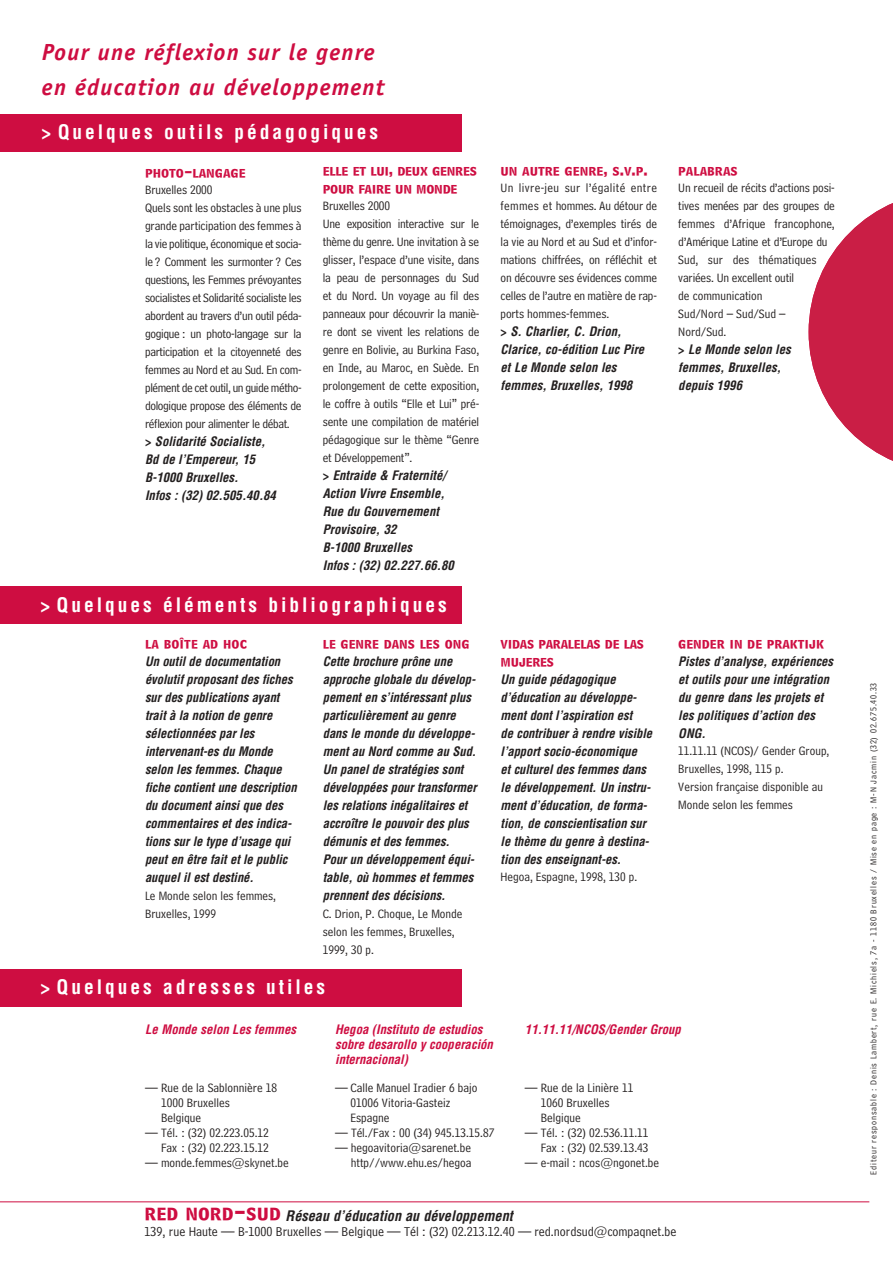
<style>
.page{position:relative;width:893px;height:1263px;background:#fff}
.page>*{position:absolute;margin:0;border:0;box-sizing:border-box;transform-origin:0 0}
.t1{font:italic 700 24px/34.5px "Officina Sans";letter-spacing:.05em;color:#ce0d41}
.t2{font:700 condensed 19.5px "Helvetica";letter-spacing:.15em;color:#fff}
.t3{font:italic 700 condensed 14.25px "Helvetica";color:#231f1f}
.t4{font:13.5px "Bell Centennial BT Address";color:#231f1f}
.t5{font:12.75px/18px "Bell Centennial BT Address";letter-spacing:-.015em;color:#231f1f}
.t6{font:italic 700 condensed 12.75px/18px "Helvetica";letter-spacing:-.005em;color:#231f1f}
.t7{font:italic 700 condensed 12.75px/15px "Helvetica";color:#ce0d41}
.t8{font:12.75px "Bell Centennial BT Bold Listing";color:#ce0d41}
.t9{font:12.75px/18px "Bell Centennial BT Bold Listing";letter-spacing:-.02em;color:#ce0d41}
.t10{font:9px "Bell Centennial BT Address";letter-spacing:.09em;color:#231f1f}
.s1{font-style:normal}
.s2{font-family:"Helvetica Neue"}
</style>
<div class="page">
<img style="left:808px;top:203px;width:84px;height:258px">
<div style="left:0;top:587px;width:461px;height:37px;background:#ce0d41"></div>
<div style="left:0;top:969px;width:461px;height:37px;background:#ce0d41"></div>
<hr style="left:0;top:1201px;width:869px;height:1px;background:#ce0d41">
<div style="left:0;top:114px;width:461px;height:37px;background:#ce0d41"></div>
<h1 class="t1" style="left:42px;top:37px;width:344px">Pour une réflexion sur le genre en éducation au développement</h1>
<h2 class="t2" style="left:42px;top:124px;width:338px">&gt; Quelques outils pédagogiques</h2>
<p class="t8" style="left:145px;top:164px;width:102px">PHOTO-LANGAGE</p>
<p class="t5" style="left:145px;top:182px;width:158px">Bruxelles 2000<br>Quels sont les obstacles à une plus grande participation des femmes à la vie politique, économique et socia&shy;le ? Comment les surmonter ? Ces questions, les Femmes prévoyantes socialistes et Solidarité socialiste les abordent au travers d’un outil péda&shy;gogique : un photo-langage sur la participation et la citoyenneté des femmes au Nord et au Sud. En com&shy;plément de cet outil, un guide métho&shy;dologique propose des éléments de réflexion pour alimenter le débat.</p>
<p class="t6" style="left:145px;top:433px;width:132px"><span class="s1">&gt;</span> Solidarité Socialiste,<br>Bd de l’Empereur, 15<br>B-1000 Bruxelles.<br>Infos : (32) 02.505.40.84</p>
<p class="t9" style="left:323px;top:161px;width:156px">ELLE ET LUI, DEUX GENRES<br>POUR FAIRE UN MONDE</p>
<p class="t5" style="left:323px;top:198px;width:158px">Bruxelles 2000<br>Une exposition interactive sur le thème du genre. Une invitation à se glisser, l’espace d’une visite, dans la peau de personnages du Sud et du Nord. Un voyage au fil des panneaux pour découvrir la maniè&shy;re dont se vivent les relations de genre en Bolivie, au Burkina Faso, en Inde, au Maroc, en Suède. En prolongement de cette exposition, le coffre à outils <span class="s2">“</span>Elle et Lui<span class="s2">”</span> pré&shy;sente une compilation de matériel pédagogique sur le thème <span class="s2">“</span>Genre et Développement<span class="s2">”</span>.</p>
<p class="t6" style="left:323px;top:467px;width:132px"><span class="s1">&gt;</span> Entraide &amp; Fraternité/<br>Action Vivre Ensemble,<br>Rue du Gouvernement<br>Provisoire, 32<br>B-1000 Bruxelles<br>Infos : (32) 02.227.66.80</p>
<h2 class="t2" style="left:40px;top:597px;width:408px">&gt; Quelques éléments bibliographiques</h2>
<p class="t8" style="left:145px;top:635px;width:103px">LA BOÎTE AD HOC</p>
<p class="t6" style="left:145px;top:654px;width:153px">Un outil de documentation évolutif proposant des fiches sur des publications ayant trait à la notion de genre sélectionnées par les intervenant-es du Monde selon les femmes. Chaque fiche contient une description du document ainsi que des commentaires et des indica&shy;tions sur le type d’usage qui peut en être fait et le public auquel il est destiné.</p>
<p class="t5" style="left:145px;top:888px;width:132px">Le Monde selon les femmes,<br>Bruxelles, 1999</p>
<p class="t8" style="left:323px;top:635px;width:148px">LE GENRE DANS LES ONG</p>
<p class="t6" style="left:323px;top:654px;width:155px">Cette brochure prône une approche globale du dévelop&shy;pement en s’intéressant plus particulièrement au genre dans le monde du développe&shy;ment au Nord comme au Sud.<br>Un panel de stratégies sont développées pour transformer les relations inégalitaires et accroître le pouvoir des plus démunis et des femmes.<br>Pour un développement équi&shy;table, où hommes et femmes prennent des décisions.</p>
<p class="t5" style="left:323px;top:906px;width:141px">C. Drion, P. Choque, Le Monde selon les femmes, Bruxelles,<br>1999, 30 p.</p>
<h2 class="t2" style="left:40px;top:980px;width:286px">&gt; Quelques adresses utiles</h2>
<p class="t8" style="left:500px;top:162px;width:149px">UN AUTRE GENRE, S.V.P.</p>
<p class="t5" style="left:500px;top:180px;width:158px;text-align:justify">Un livre-jeu sur l’égalité entre femmes et hommes. Au détour de témoignages, d’exemples tirés de la vie au Nord et au Sud et d’infor&shy;mations chiffrées, on réfléchit et on découvre ses évidences comme celles de l’autre en matière de rap&shy;ports hommes-femmes.</p>
<p class="t6" style="left:500px;top:323px;width:145px"><span class="s1">&gt;</span> S. Charlier, C. Drion,<br>Clarice, co-édition Luc Pire et Le Monde selon les femmes, Bruxelles, 1998</p>
<p class="t8" style="left:678px;top:162px;width:61px">PALABRAS</p>
<p class="t5" style="left:678px;top:180px;width:158px">Un recueil de récits d’actions posi&shy;tives menées par des groupes de femmes d’Afrique francophone, d’Amérique Latine et d’Europe du<br>Sud, sur des thématiques variées. Un excellent outil<br>de communication<br>Sud/Nord – Sud/Sud –<br>Nord/Sud.</p>
<p class="t6" style="left:678px;top:341px;width:114px"><span class="s1">&gt;</span> Le Monde selon les femmes, Bruxelles, depuis 1996</p>
<p class="t9" style="left:500px;top:633px;width:145px">VIDAS PARALELAS DE LAS<br>MUJERES</p>
<p class="t6" style="left:500px;top:672px;width:153px">Un guide pédagogique d’éducation au développe&shy;ment dont l’aspiration est<br>de contribuer à rendre visible l’apport socio-économique<br>et culturel des femmes dans le développement. Un instru&shy;ment d’éducation, de forma&shy;tion, de conscientisation sur le thème du genre à destina&shy;tion des enseignant-es.</p>
<p class="t5" style="left:500px;top:869px;width:138px">Hegoa, Espagne, 1998, 130 p.</p>
<p class="t8" style="left:678px;top:635px;width:147px">GENDER IN DE PRAKTIJK</p>
<p class="t6" style="left:678px;top:654px;width:156px">Pistes d’analyse, expériences et outils pour une intégration du genre dans les projets et les politiques d’action des<br>ONG.</p>
<p class="t5" style="left:678px;top:743px;width:153px">11.11.11 (NCOS)/ Gender Group,<br>Bruxelles, 1998, 115 p.<br>Version française disponible au<br>Monde selon les femmes</p>
<p class="t7" style="left:145px;top:1023px;width:152px">Le Monde selon Les femmes</p>
<p class="t5" style="left:161px;top:1081px;width:118px;line-height:15px;text-indent:-16px">— Rue de la Sablonnière 18<br>1000 Bruxelles<br>Belgique</p>
<p class="t5" style="left:145px;top:1126px;width:125px;line-height:15px;text-align:right">— Tél. : (32) 02.223.05.12<br>Fax : (32) 02.223.15.12</p>
<p class="t5" style="left:145px;top:1155px;width:145px">— monde.femmes@skynet.be</p>
<p class="t7" style="left:335px;top:1023px;width:159px">Hegoa (Instituto de estudios sobre desarollo y cooperación internacional)</p>
<p class="t5" style="left:350px;top:1081px;width:128px;line-height:15px;text-indent:-15px">— Calle Manuel Iradier 6 bajo<br>01006 Vitoria-Gasteiz<br>Espagne</p>
<p class="t5" style="left:335px;top:1125px;width:161px">— Tél./Fax : 00 (34) 945.13.15.87</p>
<p class="t5" style="left:335px;top:1141px;width:138px;line-height:15px;text-align:right">— hegoavitoria@sarenet.be http//www.ehu.es/hegoa</p>
<p class="t7" style="left:525px;top:1023px;width:157px">11.11.11/NCOS/Gender Group</p>
<p class="t5" style="left:540px;top:1081px;width:94px;line-height:15px;text-indent:-16px">— Rue de la Linière 11<br>1060 Bruxelles<br>Belgique</p>
<p class="t5" style="left:525px;top:1126px;width:125px;line-height:15px;text-align:right">— Tél. : (32) 02.536.11.11<br>Fax : (32) 02.539.13.43</p>
<p class="t5" style="left:525px;top:1155px;width:136px">— e-mail : ncos@ngonet.be</p>
<p class="t3" style="left:145px;top:1210px;width:370px"><sup>RED</sup> <sup>NORD-SUD</sup> Réseau d’éducation au développement</p>
<p class="t4" style="left:145px;top:1227px;width:533px">139, rue Haute — B-1000 Bruxelles — Belgique — Tél : (32) 02.213.12.40 — red.nordsud@compaqnet.be</p>
<p class="t10" style="left:870px;top:1175px;width:494px;rotate:-90deg">Editeur responsable : Denis Lambert, rue E. Michiels, 7a - 1180 Bruxelles / Mise en page : M-N Jacmin (32) 02.675.40.33</p>
</div>
